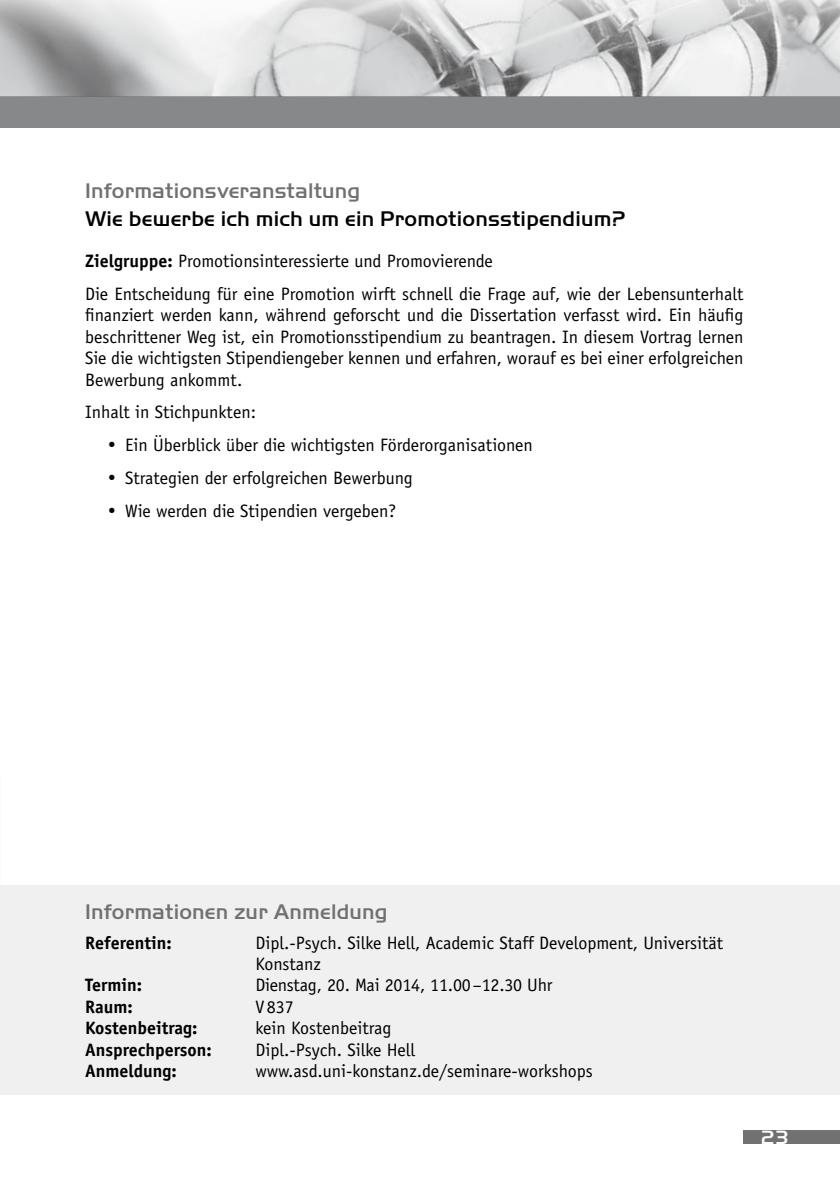
<style>
.page{position:relative;width:840px;height:1191px;background:#fff}
.page>*{position:absolute;margin:0;border:0;box-sizing:border-box;transform-origin:0 0}
.t1{font:500 22px "Handel Gothic EF";letter-spacing:.01em;color:#707172}
.t2{font:500 22px "Handel Gothic EF";letter-spacing:.01em;color:#000}
.t3{font:500 20px "Handel Gothic EF";color:#fff}
.t4{font:18px/21.4px "Officina Sans";color:#000}
.t5{font:700 18px "Officina Sans";color:#000}
.s1{font-weight:700}
</style>
<div class="page">
<img style="left:0;top:0;width:839px;height:96px">
<div style="left:743px;top:1130px;width:96px;height:13px;background:#707172"></div>
<div style="left:0;top:96px;width:839px;height:32px;background:#87888a"></div>
<div style="left:0;top:884px;width:839px;height:210px;background:#f0f0f1"></div>
<p class="t1" style="left:85px;top:178px;width:276px">Informationsveranstaltung</p>
<p class="t2" style="left:85px;top:206px;width:541px">Wie bewerbe ich mich um ein Promotionsstipendium?</p>
<p class="t4" style="left:85px;top:245px;width:659px;line-height:32.8px"><span class="s1">Zielgruppe:</span> Promotionsinteressierte und Promovierende<br>Die Entscheidung für eine Promotion wirft schnell die Frage auf, wie der Lebensunterhalt</p>
<p class="t4" style="left:85px;top:305px;width:659px;text-align:justify">finanziert werden kann, während geforscht und die Dissertation verfasst wird. Ein häufig beschrittener Weg ist, ein Promotionsstipendium zu beantragen. In diesem Vortrag lernen Sie die wichtigsten Stipendiengeber kennen und erfahren, worauf es bei einer erfolgreichen Bewerbung ankommt.</p>
<p class="t4" style="left:85px;top:401px;width:172px">Inhalt in Stichpunkten:</p>
<p class="t4" style="left:108px;top:434px;width:426px">• Ein Überblick über die wichtigsten Förderorganisationen</p>
<p class="t4" style="left:108px;top:467px;width:306px">• Strategien der erfolgreichen Bewerbung</p>
<p class="t4" style="left:108px;top:500px;width:290px">• Wie werden die Stipendien vergeben?</p>
<p class="t1" style="left:85px;top:898px;width:304px">Informationen zur Anmeldung</p>
<p class="t5" style="left:85px;top:931px;width:88px">Referentin:</p>
<p class="t4" style="left:255px;top:932px;width:469px">Dipl.-Psych. Silke Hell, Academic Staff Development, Universität<br>Konstanz</p>
<p class="t5" style="left:85px;top:974px;width:59px">Termin:</p>
<p class="t4" style="left:255px;top:974px;width:298px">Dienstag, 20. Mai 2014, 11.00–12.30 Uhr</p>
<p class="t5" style="left:85px;top:995px;width:49px">Raum:</p>
<p class="t4" style="left:255px;top:996px;width:40px">V 837</p>
<p class="t5" style="left:85px;top:1017px;width:114px">Kostenbeitrag:</p>
<p class="t4" style="left:255px;top:1017px;width:138px">kein Kostenbeitrag</p>
<p class="t5" style="left:85px;top:1038px;width:128px">Ansprechperson:</p>
<p class="t4" style="left:255px;top:1039px;width:161px">Dipl.-Psych. Silke Hell</p>
<p class="t5" style="left:85px;top:1059px;width:93px">Anmeldung:</p>
<p class="t4" style="left:255px;top:1060px;width:339px">www.asd.uni-konstanz.de/seminare-workshops</p>
<p class="t3" style="left:760px;top:1125px;width:30px">23</p>
</div>
